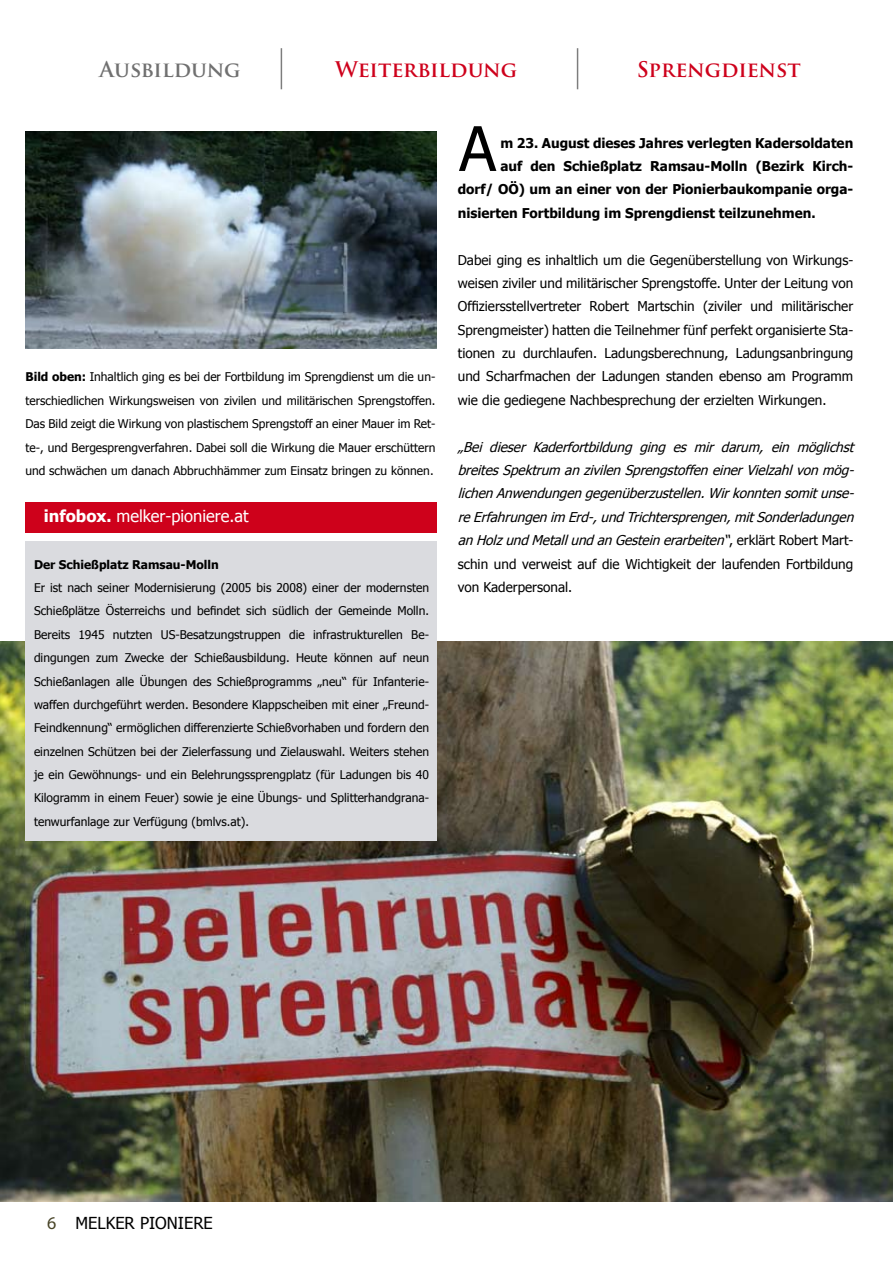
<style>
.page{position:relative;width:893px;height:1263px;background:#fff}
.page>*{position:absolute;margin:0;border:0;box-sizing:border-box;transform-origin:0 0}
.t1{font:61.5px "Tahoma";color:#000}
.t2{font:700 21px "Trajan Pro";color:#ce011b}
.t3{font:700 21px "Trajan Pro";letter-spacing:-.005em;color:#707070}
.t4{font:16.5px "Tahoma";color:#fff}
.t5{font:16.5px "Tahoma";color:#000}
.t6{font:13.5px/23.4px "Tahoma";color:#000;text-align:justify}
.t7{font:italic 13.5px/23.4px "Tahoma";color:#000}
.t8{font:700 13.5px "Tahoma";color:#000}
.t9{font:12px/23.4px "Tahoma";color:#000;text-align:justify}
.t10{font:700 12px "Tahoma";color:#000}
.s1{font-weight:700}
.s2{font-style:normal}
</style>
<div class="page">
<hr style="left:577px;top:48px;width:1px;height:41px;background:#000">
<img style="left:0;top:641px;width:893px;height:560px">
<div style="left:26px;top:541px;width:411px;height:299px;background:#dadbdf"></div>
<div style="left:26px;top:502px;width:411px;height:31px;background:#ce011b"></div>
<hr style="left:281px;top:48px;width:1px;height:41px;background:#000">
<img style="left:26px;top:132px;width:411px;height:217px">
<h2 class="t3" style="left:99px;top:57px;width:143px">Ausbildung</h2>
<h2 class="t2" style="left:335px;top:57px;width:184px">Weiterbildung</h2>
<h2 class="t2" style="left:637px;top:57px;width:166px">Sprengdienst</h2>
<p class="t9" style="left:26px;top:365px;width:411px"><span class="s1">Bild oben:</span> Inhaltlich ging es bei der Fortbildung im Sprengdienst um die un&shy;terschiedlichen Wirkungsweisen von zivilen und militärischen Sprengstoffen.<br>Das Bild zeigt die Wirkung von plastischem Sprengstoff an einer Mauer im Ret&shy;te-, und Bergesprengverfahren. Dabei soll die Wirkung die Mauer erschüttern und schwächen um danach Abbruchhämmer zum Einsatz bringen zu können.</p>
<h3 class="t4" style="left:44px;top:505px;width:206px"><span class="s1">infobox.</span> melker-pioniere.at</h3>
<p class="t10" style="left:34px;top:556px;width:186px">Der Schießplatz Ramsau-Molln</p>
<p class="t9" style="left:34px;top:575px;width:397px">Er ist nach seiner Modernisierung (2005 bis 2008) einer der modernsten Schießplätze Österreichs und befindet sich südlich der Gemeinde Molln.<br>Bereits 1945 nutzten US-Besatzungstruppen die infrastrukturellen Be&shy;dingungen zum Zwecke der Schießausbildung. Heute können auf neun Schießanlagen alle Übungen des Schießprogramms „neu“ für Infanterie&shy;waffen durchgeführt werden. Besondere Klappscheiben mit einer „Freund-Feindkennung“ ermöglichen differenzierte Schießvorhaben und fordern den einzelnen Schützen bei der Zielerfassung und Zielauswahl. Weiters stehen je ein Gewöhnungs- und ein Belehrungssprengplatz (für Ladungen bis 40<br>Kilogramm in einem Feuer) sowie je eine Übungs- und Splitterhandgrana&shy;tenwurfanlage zur Verfügung (bmlvs.at).</p>
<h1 class="t1" style="left:459px;top:107px;width:38px">A</h1>
<p class="t8" style="left:500px;top:133px;width:354px">m 23. August dieses Jahres verlegten Kadersoldaten</p>
<p class="t8" style="left:500px;top:157px;width:354px">auf den Schießplatz Ramsau-Molln (Bezirk Kirch-</p>
<p class="t8" style="left:458px;top:180px;width:397px">dorf/ OÖ) um an einer von der Pionierbaukompanie orga-</p>
<p class="t8" style="left:458px;top:203px;width:359px">nisierten Fortbildung im Sprengdienst teilzunehmen.</p>
<p class="t6" style="left:458px;top:247px;width:397px">Dabei ging es inhaltlich um die Gegenüberstellung von Wirkungs&shy;weisen ziviler und militärischer Sprengstoffe. Unter der Leitung von Offiziersstellvertreter Robert Martschin (ziviler und militärischer Sprengmeister) hatten die Teilnehmer fünf perfekt organisierte Sta&shy;tionen zu durchlaufen. Ladungsberechnung, Ladungsanbringung und Scharfmachen der Ladungen standen ebenso am Programm wie die gediegene Nachbesprechung der erzielten Wirkungen.</p>
<p class="t7" style="left:458px;top:434px;width:401px">„Bei dieser Kaderfortbildung ging es mir darum, ein möglichst breitesSpektrum anzivilenSprengstoffeneinerVielzahlvonmög&shy;lichenAnwendungengegenüberzustellen.Wirkonntensomitunse&shy;reErfahrungenim Erd-,undTrichtersprengen,mitSonderladungen anHolzundMetallundanGesteinerarbeiten“<span class="s2">, e r k l ä r t R o b e r t M a r t - schin und verweist auf die Wichtigkeit der laufenden Fortbildung von Kaderpersonal.</span></p>
<h3 class="t5" style="left:75px;top:1212px;width:139px">MELKER PIONIERE</h3>
</div>
